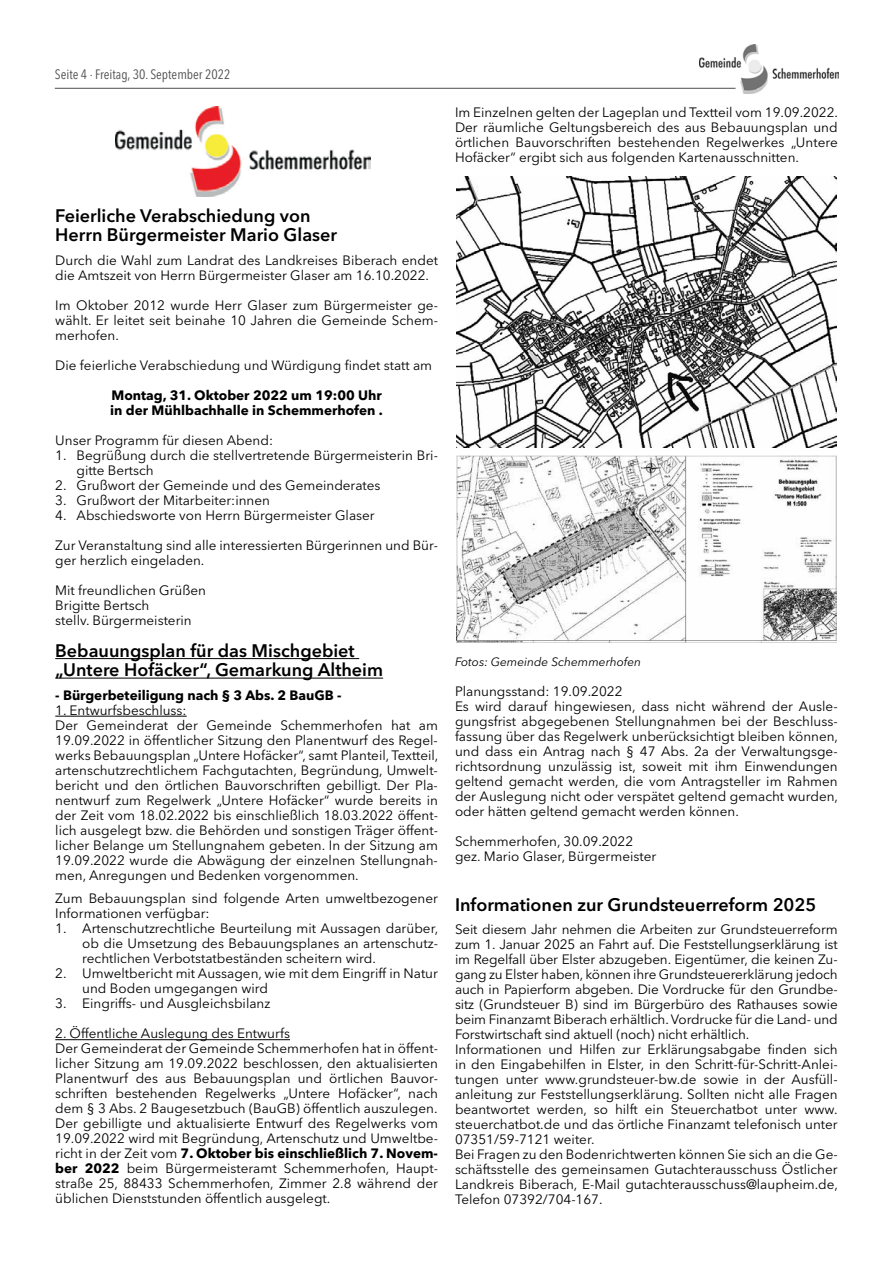
<style>
.page{position:relative;width:893px;height:1263px;background:#fff}
.page>*{position:absolute;margin:0;border:0;box-sizing:border-box;transform-origin:0 0}
.t1{font:600 18px/19.5px "Avenir Next W1 G";color:#000}
.t2{font:13.5px/15px "Avenir Next W1 G";color:#000}
.t3{font:700 13.5px/15px "Avenir Next W1 G";color:#000}
.t4{font:condensed 13.5px "Avenir Next W1 G";color:#4d4d4f}
.t5{font:italic 12px "Avenir Next W1 G";color:#000}
.s1{font-weight:700}
</style>
<div class="page">
<img style="left:699px;top:44px;width:139px;height:50px">
<hr style="left:55px;top:88px;width:680px;height:1px;background:#4d4d4f">
<img style="left:456px;top:176px;width:381px;height:271px">
<img style="left:456px;top:456px;width:381px;height:186px">
<img style="left:115px;top:106px;width:255px;height:91px">
<hr style="left:55px;top:658px;width:304px;height:1px;background:#000">
<hr style="left:55px;top:678px;width:328px;height:1px;background:#000">
<hr style="left:55px;top:716px;width:132px;height:1px;background:#000">
<hr style="left:55px;top:1039px;width:235px;height:1px;background:#000">
<p class="t4" style="left:55px;top:63px;width:177px">Seite 4 · Freitag, 30. September 2022</p>
<p class="t2" style="left:455px;top:103px;width:385px;text-align:justify">Im Einzelnen gelten der Lageplan und Textteil vom 19.09.2022.<br>Der räumliche Geltungsbereich des aus Bebauungsplan und örtlichen Bauvorschriften bestehenden Regelwerkes „Untere Hofäcker“ ergibt sich aus folgenden Kartenausschnitten.</p>
<h1 class="t1" style="left:55px;top:204px;width:283px">Feierliche Verabschiedung von<br>Herrn Bürgermeister Mario Glaser</h1>
<p class="t2" style="left:55px;top:251px;width:384px">Durch die Wahl zum Landrat des Landkreises Biberach endet die Amtszeit von Herrn Bürgermeister Glaser am 16.10.2022.</p>
<p class="t2" style="left:55px;top:296px;width:384px;text-align:justify">Im Oktober 2012 wurde Herr Glaser zum Bürgermeister ge&shy;wählt. Er leitet seit beinahe 10 Jahren die Gemeinde Schem&shy;merhofen.</p>
<p class="t2" style="left:55px;top:356px;width:378px">Die feierliche Verabschiedung und Würdigung findet statt am</p>
<p class="t3" style="left:110px;top:387px;width:274px">Montag, 31. Oktober 2022 um 19:00 Uhr in der Mühlbachhalle in Schemmerhofen .</p>
<p class="t2" style="left:55px;top:431px;width:219px">Unser Programm für diesen Abend:</p>
<p class="t2" style="left:77px;top:446px;width:363px;text-indent:-21px">1. Begrüßung durch die stellvertretende Bürgermeisterin Bri&shy;gitte Bertsch</p>
<p class="t2" style="left:55px;top:476px;width:327px">2. Grußwort der Gemeinde und des Gemeinderates</p>
<p class="t2" style="left:55px;top:491px;width:216px">3. Grußwort der Mitarbeiter:innen</p>
<p class="t2" style="left:55px;top:506px;width:321px">4. Abschiedsworte von Herrn Bürgermeister Glaser</p>
<p class="t2" style="left:55px;top:536px;width:384px">Zur Veranstaltung sind alle interessierten Bürgerinnen und Bür&shy;ger herzlich eingeladen.</p>
<p class="t2" style="left:55px;top:581px;width:152px">Mit freundlichen Grüßen<br>Brigitte Bertsch<br>stellv. Bürgermeisterin</p>
<h1 class="t1" style="left:55px;top:639px;width:329px">Bebauungsplan für das Mischgebiet „Untere Hofäcker“, Gemarkung Altheim</h1>
<p class="t3" style="left:55px;top:686px;width:288px">- Bürgerbeteiligung nach § 3 Abs. 2 BauGB -</p>
<p class="t2" style="left:55px;top:701px;width:385px">1. Entwurfsbeschluss:<br>Der Gemeinderat der Gemeinde Schemmerhofen hat am 19.09.2022 in öffentlicher Sitzung den Planentwurf des Regel&shy;werks Bebauungsplan „Untere Hofäcker“, samt Planteil, Textteil, artenschutzrechtlichem Fachgutachten, Begründung, Umwelt&shy;bericht und den örtlichen Bauvorschriften gebilligt. Der Pla&shy;nentwurf zum Regelwerk „Untere Hofäcker“ wurde bereits in der Zeit vom 18.02.2022 bis einschließlich 18.03.2022 öffent&shy;lich ausgelegt bzw. die Behörden und sonstigen Träger öffent&shy;licher Belange um Stellungnahem gebeten. In der Sitzung am 19.09.2022 wurde die Abwägung der einzelnen Stellungnah&shy;men, Anregungen und Bedenken vorgenommen.</p>
<p class="t2" style="left:55px;top:890px;width:384px">Zum Bebauungsplan sind folgende Arten umweltbezogener<br>Informationen verfügbar:</p>
<p class="t2" style="left:82px;top:920px;width:358px;text-align:justify;text-indent:-27px">1. Artenschutzrechtliche Beurteilung mit Aussagen darüber, ob die Umsetzung des Bebauungsplanes an artenschutz&shy;rechtlichen Verbotstatbeständen scheitern wird.</p>
<p class="t2" style="left:82px;top:965px;width:357px;text-indent:-27px">2. Umweltbericht mit Aussagen, wie mit dem Eingriff in Natur und Boden umgegangen wird</p>
<p class="t2" style="left:55px;top:995px;width:217px">3. Eingriffs- und Ausgleichsbilanz</p>
<p class="t2" style="left:55px;top:1025px;width:384px">2. Öffentliche Auslegung des Entwurfs<br>Der Gemeinderat der Gemeinde Schemmerhofen hat in öffent&shy;licher Sitzung am 19.09.2022 beschlossen, den aktualisierten Planentwurf des aus Bebauungsplan und örtlichen Bauvor&shy;schriften bestehenden Regelwerks „Untere Hofäcker“, nach dem § 3 Abs. 2 Baugesetzbuch (BauGB) öffentlich auszulegen.<br>Der gebilligte und aktualisierte Entwurf des Regelwerks vom 19.09.2022 wird mit Begründung, Artenschutz und Umweltbe&shy;richt in der Zeit vom <span class="s1">7. Oktober bis einschließlich 7. Novem&shy;ber 2022</span> beim Bürgermeisteramt Schemmerhofen, Haupt&shy;straße 25, 88433 Schemmerhofen, Zimmer 2.8 während der üblichen Dienststunden öffentlich ausgelegt.</p>
<p class="t5" style="left:455px;top:652px;width:188px">Fotos: Gemeinde Schemmerhofen</p>
<p class="t2" style="left:455px;top:683px;width:385px">Planungsstand: 19.09.2022<br>Es wird darauf hingewiesen, dass nicht während der Ausle&shy;gungsfrist abgegebenen Stellungnahmen bei der Beschluss&shy;fassung über das Regelwerk unberücksichtigt bleiben können, und dass ein Antrag nach § 47 Abs. 2a der Verwaltungsge&shy;richtsordnung unzulässig ist, soweit mit ihm Einwendungen geltend gemacht werden, die vom Antragsteller im Rahmen der Auslegung nicht oder verspätet geltend gemacht wurden, oder hätten geltend gemacht werden können.</p>
<p class="t2" style="left:455px;top:833px;width:203px">Schemmerhofen, 30.09.2022 gez. Mario Glaser, Bürgermeister</p>
<h1 class="t1" style="left:455px;top:893px;width:363px">Informationen zur Grundsteuerreform 2025</h1>
<p class="t2" style="left:455px;top:921px;width:385px">Seit diesem Jahr nehmen die Arbeiten zur Grundsteuerreform zum 1. Januar 2025 an Fahrt auf. Die Feststellungserklärung ist im Regelfall über Elster abzugeben. Eigentümer, die keinen Zu&shy;gang zu Elster haben, können ihre Grundsteuererklärung jedoch auch in Papierform abgeben. Die Vordrucke für den Grundbe&shy;sitz (Grundsteuer B) sind im Bürgerbüro des Rathauses sowie beim Finanzamt Biberach erhältlich. Vordrucke für die Land- und Forstwirtschaft sind aktuell (noch) nicht erhältlich.<br>Informationen und Hilfen zur Erklärungsabgabe finden sich in den Eingabehilfen in Elster, in den Schritt-für-Schritt-Anlei&shy;tungen unter www.grundsteuer-bw.de sowie in der Ausfüll&shy;anleitung zur Feststellungserklärung. Sollten nicht alle Fragen beantwortet werden, so hilft ein Steuerchatbot unter www. steuerchatbot.de und das örtliche Finanzamt telefonisch unter 07351/59-7121 weiter.<br>Bei Fragen zu den Bodenrichtwerten können Sie sich an die Ge&shy;schäftsstelle des gemeinsamen Gutachterausschuss Östlicher Landkreis Biberach, E-Mail gutachterausschuss@laupheim.de, Telefon 07392/704-167.</p>
</div>
